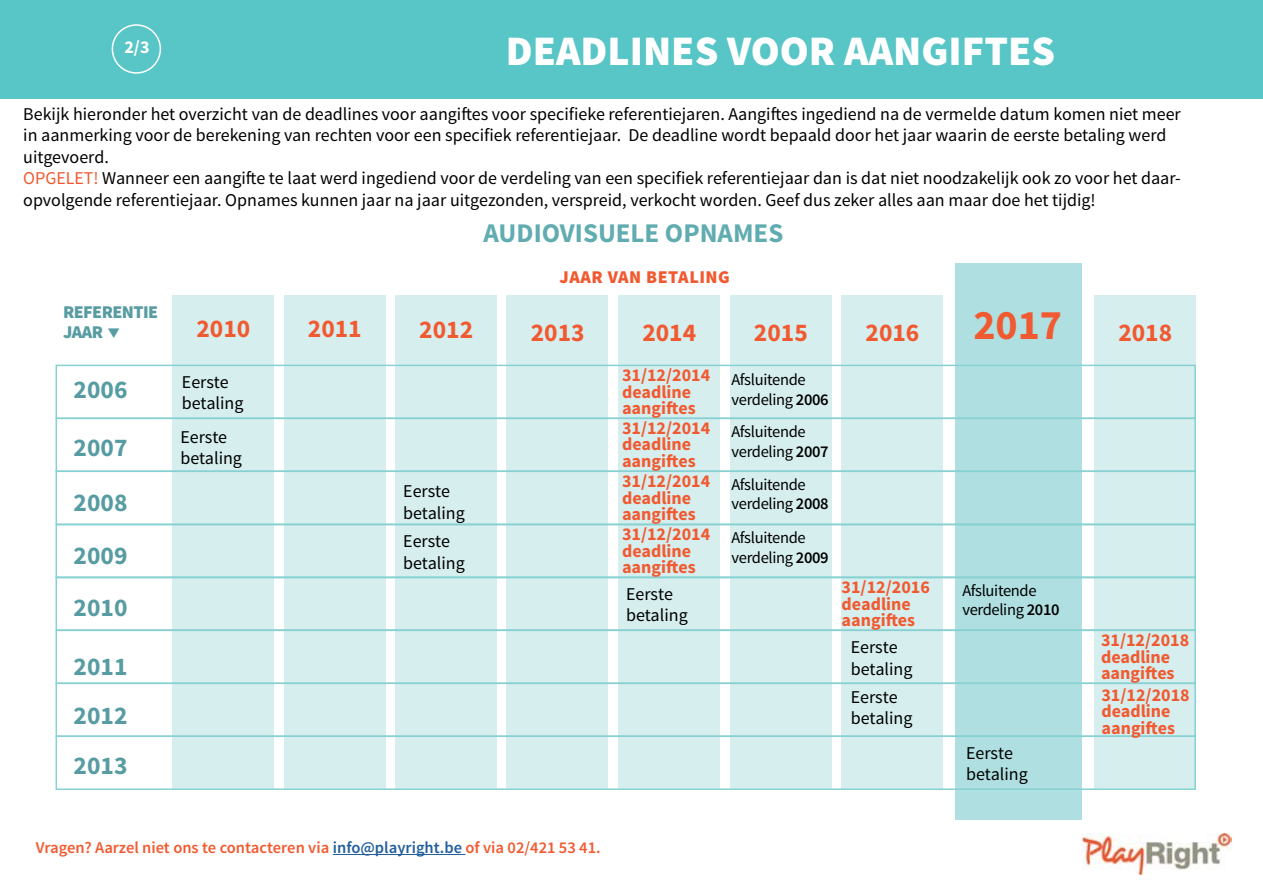
<style>
.page{position:relative;width:1263px;height:893px;background:#fff}
.page>*{position:absolute;margin:0;border:0;box-sizing:border-box;transform-origin:0 0}
.t1{font:900 42px "Source Sans Pro";color:#fff}
.t2{font:700 42px "Source Sans Pro";color:#f15a31}
.t3{font:700 27px "Source Sans Pro";color:#60acb1}
.t4{font:700 25.5px "Source Sans Pro";color:#f15a31}
.t5{font:700 25.5px/53.1px "Source Sans Pro";color:#579ca2;text-align:justify}
.t6{font:18px/21.6px "Source Sans Pro";color:#000}
.t7{font:700 18px/16.5px "Source Sans Pro";color:#f15a31}
.t8{font:900 18px "Source Sans Pro";letter-spacing:.03em;color:#f15a31}
.t9{font:900 18px/19.5px "Source Sans Pro";letter-spacing:-.03em;color:#579ca2}
.t10{font:700 18px "Source Sans Pro";color:#fff}
.t11{font:16.5px/19.8px "Source Sans Pro";letter-spacing:-.02em;color:#000}
.t12{font:600 16.5px "Source Sans Pro";color:#f15a31}
.s1{color:#f15a31}
.s2{font-weight:600}
.s3{color:#215e9e}
</style>
<div class="page">
<hr style="left:333px;top:854px;width:132px;height:1px;background:#215e9e">
<img style="left:1081px;top:833px;width:150px;height:41px">
<div style="left:0;top:0;width:1263px;height:98px;background:#58c5c7"></div>
<div style="left:112px;top:24px;width:49px;height:50px;border:2px solid #fff;border-radius:50%"></div>
<div style="left:173px;top:295px;width:101px;height:495px;background:#d6eeee"></div>
<div style="left:284px;top:295px;width:101px;height:495px;background:#d6eeee"></div>
<div style="left:395px;top:295px;width:102px;height:495px;background:#d6eeee"></div>
<div style="left:507px;top:295px;width:101px;height:495px;background:#d6eeee"></div>
<div style="left:618px;top:295px;width:102px;height:495px;background:#d6eeee"></div>
<div style="left:730px;top:295px;width:101px;height:495px;background:#d6eeee"></div>
<div style="left:842px;top:295px;width:101px;height:495px;background:#d6eeee"></div>
<div style="left:955px;top:263px;width:126px;height:557px;background:#afdfe0"></div>
<div style="left:1095px;top:295px;width:101px;height:495px;background:#d6eeee"></div>
<div style="left:56px;top:365px;width:1140px;height:54px;border:2px solid #87d1d3"></div>
<div style="left:56px;top:418px;width:1140px;height:54px;border:2px solid #87d1d3"></div>
<div style="left:56px;top:470px;width:1140px;height:55px;border:2px solid #87d1d3"></div>
<div style="left:56px;top:524px;width:1140px;height:54px;border:2px solid #87d1d3"></div>
<div style="left:56px;top:576px;width:1140px;height:55px;border:2px solid #87d1d3"></div>
<div style="left:56px;top:630px;width:1140px;height:54px;border:2px solid #87d1d3"></div>
<div style="left:56px;top:682px;width:1140px;height:55px;border:2px solid #87d1d3"></div>
<div style="left:56px;top:735px;width:1140px;height:55px;border:2px solid #87d1d3"></div>
<p class="t10" style="left:124px;top:36px;width:27px">2/3</p>
<h1 class="t1" style="left:506px;top:23px;width:551px">DEADLINES VOOR AANGIFTES</h1>
<p class="t6" style="left:23px;top:103px;width:1159px">Bekijk hieronder het overzicht van de deadlines voor aangiftes voor specifieke referentiejaren. Aangiftes ingediend na de vermelde datum komen niet meer in aanmerking voor de berekening van rechten voor een specifiek referentiejaar. De deadline wordt bepaald door het jaar waarin de eerste betaling werd uitgevoerd.<br><span class="s1">OPGELET!</span> Wanneer een aangifte te laat werd ingediend voor de verdeling van een specifiek referentiejaar dan is dat niet noodzakelijk ook zo voor het daar&shy;opvolgende referentiejaar. Opnames kunnen jaar na jaar uitgezonden, verspreid, verkocht worden. Geef dus zeker alles aan maar doe het tijdig!</p>
<p class="t9" style="left:63px;top:303px;width:97px">REFERENTIE<br>JAAR</p>
<h3 class="t5" style="left:74px;top:364px;width:55px">2006</h3>
<h3 class="t5" style="left:74px;top:422px;width:55px">2007<br>2008<br>2009<br>2010</h3>
<h3 class="t5" style="left:74px;top:642px;width:55px;line-height:49.3px">2011<br>2012<br>2013</h3>
<h2 class="t3" style="left:483px;top:216px;width:301px">AUDIOVISUELE OPNAMES</h2>
<p class="t8" style="left:559px;top:265px;width:172px">JAAR VAN BETALING</p>
<h3 class="t4" style="left:196px;top:312px;width:55px">2010</h3>
<h3 class="t4" style="left:308px;top:312px;width:55px">2011</h3>
<h3 class="t4" style="left:419px;top:314px;width:55px">2012</h3>
<h3 class="t4" style="left:531px;top:317px;width:55px">2013</h3>
<h3 class="t4" style="left:642px;top:317px;width:55px">2014</h3>
<h3 class="t4" style="left:754px;top:317px;width:55px">2015</h3>
<h3 class="t4" style="left:865px;top:317px;width:55px">2016</h3>
<p class="t6" style="left:182px;top:371px;width:63px">Eerste betaling</p>
<p class="t6" style="left:180px;top:426px;width:63px">Eerste betaling</p>
<p class="t6" style="left:403px;top:481px;width:63px">Eerste betaling</p>
<p class="t6" style="left:403px;top:531px;width:63px">Eerste betaling</p>
<p class="t7" style="left:622px;top:367px;width:90px">31/12/2014 deadline aangiftes</p>
<p class="t7" style="left:622px;top:420px;width:90px">31/12/2014 deadline aangiftes</p>
<p class="t7" style="left:622px;top:473px;width:90px">31/12/2014 deadline aangiftes</p>
<p class="t7" style="left:622px;top:527px;width:90px">31/12/2014 deadline aangiftes</p>
<p class="t6" style="left:626px;top:583px;width:63px">Eerste betaling</p>
<p class="t11" style="left:731px;top:370px;width:99px">Afsluitende verdeling <span class="s2">2006</span></p>
<p class="t11" style="left:731px;top:422px;width:99px">Afsluitende verdeling <span class="s2">2007</span></p>
<p class="t11" style="left:731px;top:475px;width:99px">Afsluitende verdeling <span class="s2">2008</span></p>
<p class="t11" style="left:731px;top:528px;width:99px">Afsluitende verdeling <span class="s2">2009</span></p>
<p class="t7" style="left:842px;top:580px;width:90px">31/12/2016 deadline aangiftes</p>
<p class="t6" style="left:851px;top:637px;width:63px">Eerste betaling</p>
<p class="t6" style="left:851px;top:686px;width:63px">Eerste betaling</p>
<p class="t12" style="left:36px;top:837px;width:566px">Vragen? Aarzel niet ons te contacteren via <span class="s3">info@playright.be</span> of via 02/421 53 41.</p>
<h1 class="t2" style="left:973px;top:298px;width:90px">2017</h1>
<p class="t11" style="left:962px;top:580px;width:99px">Afsluitende verdeling <span class="s2">2010</span></p>
<p class="t6" style="left:966px;top:742px;width:63px">Eerste betaling</p>
<h3 class="t4" style="left:1118px;top:317px;width:55px">2018</h3>
<p class="t7" style="left:1101px;top:632px;width:90px">31/12/2018 deadline aangiftes</p>
<p class="t7" style="left:1101px;top:687px;width:90px">31/12/2018 deadline aangiftes</p>
</div>
